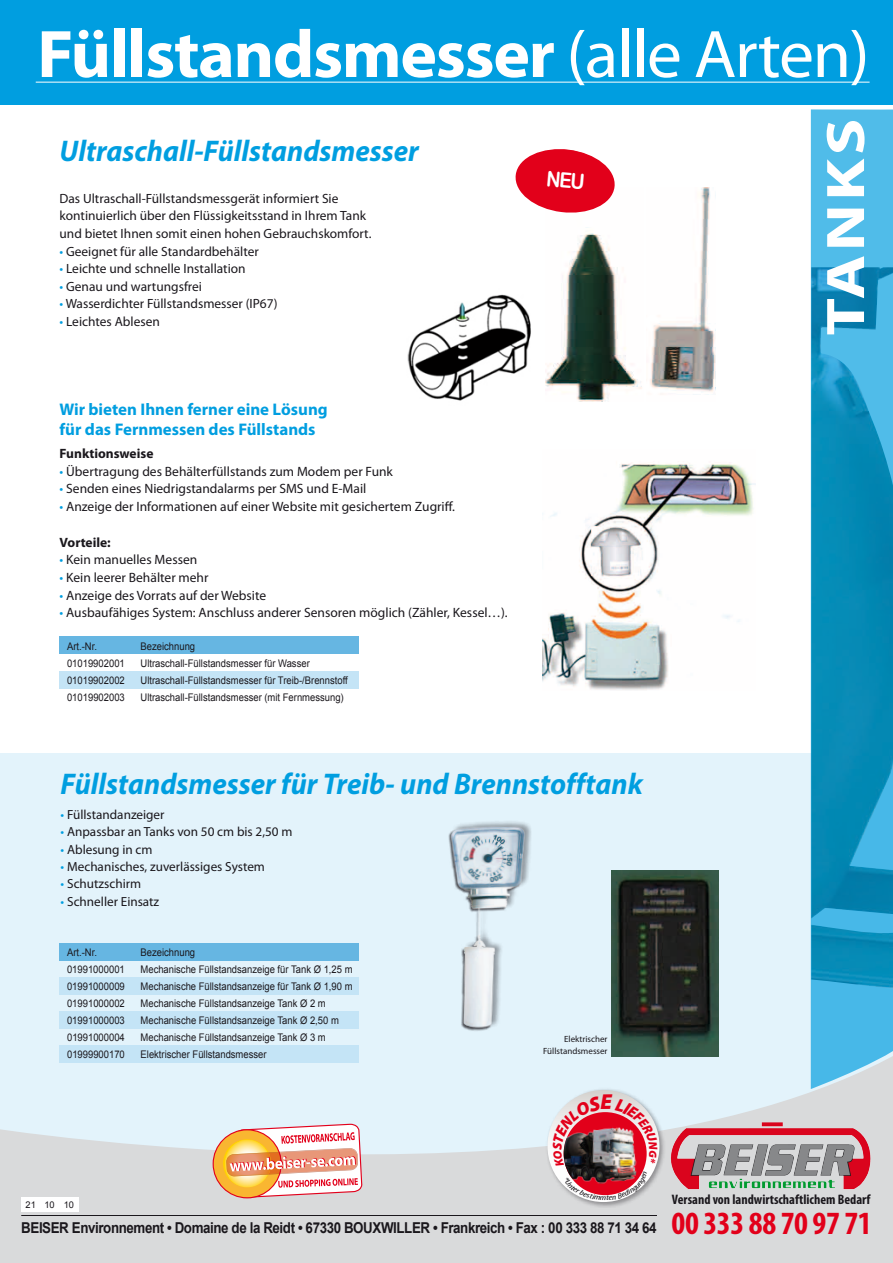
<style>
.page{position:relative;width:893px;height:1263px;background:#fff}
.page>*{position:absolute;margin:0;border:0;box-sizing:border-box;transform-origin:0 0}
.t1{font:700 67.8px "Myriad Pro";letter-spacing:-.02em;color:#fff}
.t2{font:700 54.6px "Myriad Pro";letter-spacing:.05em;color:#fff;scale:1.25 1}
.t3{font:700 condensed 32.55px "Myriad Pro";letter-spacing:-.01em;color:#e2001a}
.t4{font:italic 700 30px "Myriad Pro";color:#009ee0;scale:.96 1}
.t5{font:700 16.95px/20.2px "Myriad Pro";color:#009ee0}
.t6{font:700 15px "Arial";letter-spacing:-.03em;color:#1a171c;scale:.89 1}
.t7{font:700 condensed 13.8px "Myriad Pro";color:#1a171c}
.t8{font:13.5px "Myriad Pro";color:#1a171c}
.t9{font:700 13.5px "Myriad Pro";color:#1a171c}
.t10{font:13.35px/17.5px "Myriad Pro";color:#1a171c}
.t11{font:13.2px "Myriad Pro";color:#1a171c}
.t12{font:10.5px "Arial";color:#1a171c;scale:.9 1}
.t13{font:9.3px "Arial";color:#1a171c}
.t14{font:9px/12px "Myriad Pro";color:#1a171c;text-align:right}
.s1{font-weight:400}
.s2{color:#009ee0}
</style>
<div class="page">
<div style="left:0;top:753px;width:893px;height:417px;background:#e3f3fb"></div>
<div style="left:0;top:0;width:893px;height:104px;background:#009ee0"></div>
<svg style="left:811px;top:109px;width:82px;height:891px;background:#1e99c6"></svg>
<hr style="left:36px;top:82px;width:834px;height:1px;background:#fff">
<img style="left:407px;top:294px;width:124px;height:107px">
<img style="left:546px;top:227px;width:96px;height:175px">
<img style="left:650px;top:187px;width:65px;height:208px">
<img style="left:448px;top:821px;width:83px;height:179px">
<div style="left:60px;top:943px;width:299px;height:17px;background:#66b6e2"></div>
<div style="left:60px;top:977px;width:299px;height:17px;background:#c4e4f6"></div>
<img style="left:611px;top:870px;width:108px;height:130px">
<div style="left:60px;top:637px;width:299px;height:17px;background:#66b6e2"></div>
<div style="left:60px;top:671px;width:299px;height:17px;background:#c4e4f6"></div>
<img style="left:542px;top:463px;width:213px;height:227px">
<svg style="left:0;top:1000px;width:893px;height:263px"></svg>
<hr style="left:21px;top:1215px;width:636px;height:1px;background:#1a171c">
<div style="left:21px;top:1198px;width:58px;height:14px;background:#fff"></div>
<div style="left:545px;top:1087px;width:121px;height:121px;background:#1a171c;opacity:.4"></div>
<svg style="left:547px;top:1090px;width:112px;height:112px"></svg>
<img style="left:671px;top:1116px;width:200px;height:78px">
<svg style="left:213px;top:1124px;width:149px;height:74px"></svg>
<svg style="left:515px;top:149px;width:100px;height:64px"></svg>
<img style="left:552px;top:1095px;width:106px;height:105px">
<h1 class="t1" style="left:37px;top:10px;width:834px">Füllstandsmesser <span class="s1">(alle Arten)</span></h1>
<h3 class="t4" style="left:60px;top:132px;width:376px">Ultraschall-Füllstandsmesser</h3>
<p class="t10" style="left:60px;top:189px;width:313px">Das Ultraschall-Füllstandsmessgerät informiert Sie kontinuierlich über den Flüssigkeitsstand in Ihrem Tank und bietet Ihnen somit einen hohen Gebrauchskomfort.</p>
<p class="t10" style="left:60px;top:242px;width:201px"><span class="s2">•</span> Geeignet für alle Standardbehälter</p>
<p class="t10" style="left:60px;top:260px;width:188px"><span class="s2">•</span> Leichte und schnelle Installation</p>
<p class="t10" style="left:60px;top:277px;width:144px"><span class="s2">•</span> Genau und wartungsfrei</p>
<p class="t10" style="left:60px;top:295px;width:219px"><span class="s2">•</span> Wasserdichter Füllstandsmesser (IP67)</p>
<p class="t10" style="left:60px;top:312px;width:102px"><span class="s2">•</span> Leichtes Ablesen</p>
<h3 class="t5" style="left:60px;top:399px;width:270px">Wir bieten Ihnen ferner eine Lösung für das Fernmessen des Füllstands</h3>
<p class="t9" style="left:60px;top:445px;width:95px">Funktionsweise</p>
<p class="t8" style="left:60px;top:463px;width:335px"><span class="s2">•</span> Übertragung des Behälterfüllstands zum Modem per Funk</p>
<p class="t8" style="left:60px;top:481px;width:308px"><span class="s2">•</span> Senden eines Niedrigstandalarms per SMS und E-Mail</p>
<p class="t8" style="left:60px;top:498px;width:397px"><span class="s2">•</span> Anzeige der Informationen auf einer Website mit gesichertem Zugriff.</p>
<p class="t9" style="left:60px;top:533px;width:53px">Vorteile:</p>
<p class="t8" style="left:60px;top:551px;width:139px"><span class="s2">•</span> Kein manuelles Messen</p>
<p class="t8" style="left:60px;top:569px;width:151px"><span class="s2">•</span> Kein leerer Behälter mehr</p>
<p class="t8" style="left:60px;top:587px;width:208px"><span class="s2">•</span> Anzeige des Vorrats auf der Website</p>
<p class="t8" style="left:60px;top:605px;width:450px"><span class="s2">•</span> Ausbaufähiges System: Anschluss anderer Sensoren möglich (Zähler, Kessel…).</p>
<p class="t12" style="left:67px;top:639px;width:35px">Art.-Nr.</p>
<p class="t12" style="left:141px;top:639px;width:62px">Bezeichnung</p>
<p class="t12" style="left:67px;top:656px;width:66px">01019902001</p>
<p class="t12" style="left:141px;top:656px;width:190px">Ultraschall-Füllstandsmesser für Wasser</p>
<p class="t12" style="left:67px;top:673px;width:66px">01019902002</p>
<p class="t12" style="left:141px;top:673px;width:232px">Ultraschall-Füllstandsmesser für Treib-/Brennstoff</p>
<p class="t12" style="left:67px;top:690px;width:66px">01019902003</p>
<p class="t12" style="left:141px;top:690px;width:227px">Ultraschall-Füllstandsmesser (mit Fernmessung)</p>
<h3 class="t4" style="left:61px;top:764px;width:608px">Füllstandsmesser für Treib- und Brennstofftank</h3>
<p class="t11" style="left:61px;top:806px;width:105px"><span class="s2">•</span> Füllstandanzeiger</p>
<p class="t11" style="left:61px;top:824px;width:233px"><span class="s2">•</span> Anpassbar an Tanks von 50 cm bis 2,50 m</p>
<p class="t11" style="left:61px;top:841px;width:93px"><span class="s2">•</span> Ablesung in cm</p>
<p class="t11" style="left:61px;top:858px;width:206px"><span class="s2">•</span> Mechanisches, zuverlässiges System</p>
<p class="t11" style="left:61px;top:876px;width:82px"><span class="s2">•</span> Schutzschirm</p>
<p class="t11" style="left:61px;top:893px;width:100px"><span class="s2">•</span> Schneller Einsatz</p>
<p class="t12" style="left:67px;top:945px;width:35px">Art.-Nr.</p>
<p class="t12" style="left:141px;top:945px;width:62px">Bezeichnung</p>
<p class="t12" style="left:67px;top:962px;width:66px">01991000001</p>
<p class="t12" style="left:141px;top:962px;width:237px">Mechanische Füllstandsanzeige für Tank Ø 1,25 m</p>
<p class="t12" style="left:67px;top:979px;width:66px">01991000009</p>
<p class="t12" style="left:141px;top:979px;width:237px">Mechanische Füllstandsanzeige für Tank Ø 1,90 m</p>
<p class="t12" style="left:67px;top:996px;width:66px">01991000002</p>
<p class="t12" style="left:141px;top:996px;width:207px">Mechanische Füllstandsanzeige Tank Ø 2 m</p>
<p class="t12" style="left:67px;top:1013px;width:66px">01991000003</p>
<p class="t12" style="left:141px;top:1013px;width:222px">Mechanische Füllstandsanzeige Tank Ø 2,50 m</p>
<p class="t12" style="left:67px;top:1030px;width:66px">01991000004</p>
<p class="t12" style="left:141px;top:1030px;width:207px">Mechanische Füllstandsanzeige Tank Ø 3 m</p>
<p class="t12" style="left:67px;top:1047px;width:66px">01999900170</p>
<p class="t12" style="left:141px;top:1047px;width:142px">Elektrischer Füllstandsmesser</p>
<p class="t14" style="left:543px;top:1033px;width:66px">Elektrischer<br>Füllstandsmesser</p>
<h2 class="t2" style="left:810px;top:335px;width:175px;rotate:-90deg">TANKS</h2>
<p class="t13" style="left:26px;top:1198px;width:50px">21 10 10</p>
<h3 class="t6" style="left:21px;top:1217px;width:715px">BEISER Environnement • Domaine de la Reidt • 67330 BOUXWILLER • Frankreich • Fax : 00 333 88 71 34 64</h3>
<h3 class="t7" style="left:672px;top:1191px;width:200px">Versand von landwirtschaftlichem Bedarf</h3>
<h3 class="t3" style="left:671px;top:1203px;width:202px">00 333 88 70 97 71</h3>
</div>
